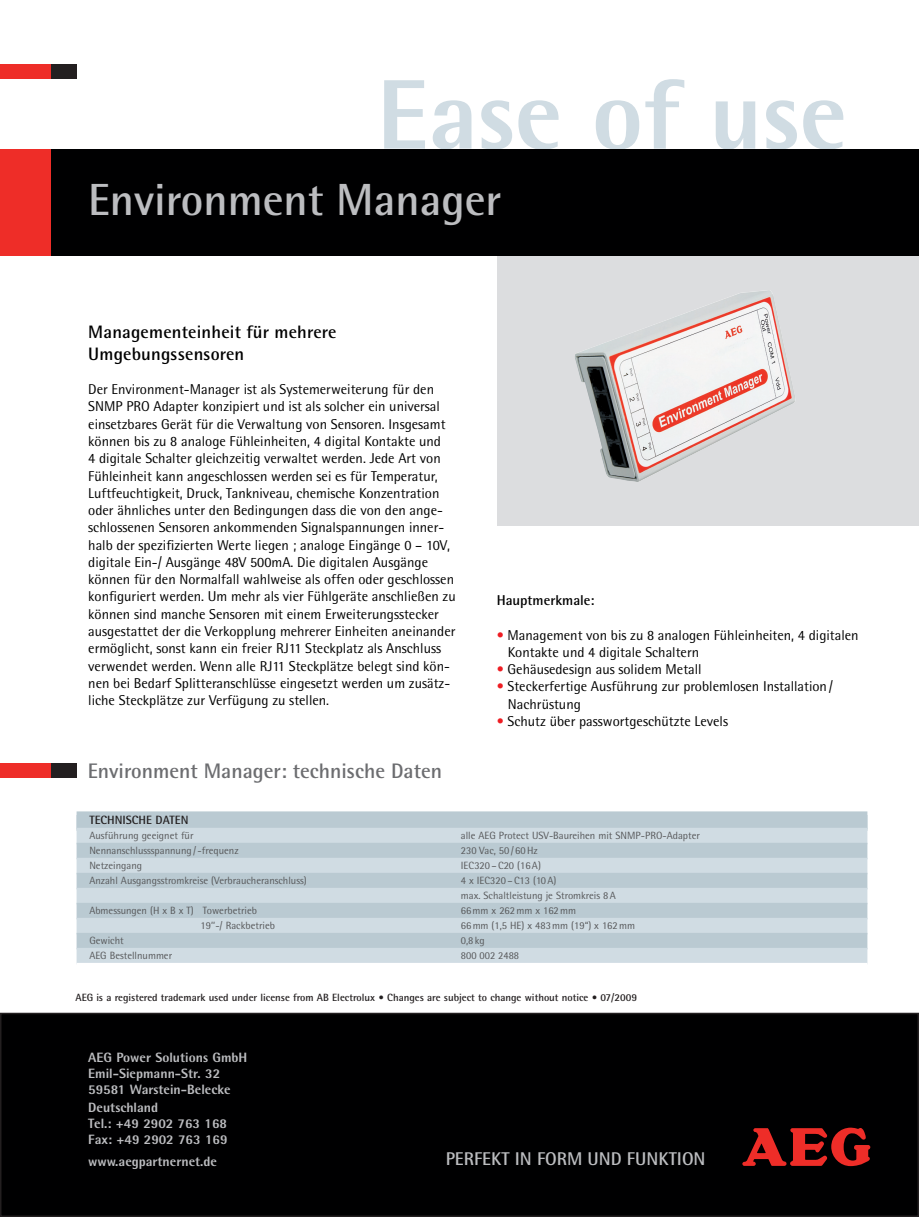
<style>
.page{position:relative;width:919px;height:1217px;background:#fff}
.page>*{position:absolute;margin:0;border:0;box-sizing:border-box;transform-origin:0 0}
.t1{font:800 99px "Rotis Semi Sans";color:#d0dce3}
.t2{font:700 45px "Rotis Semi Sans";color:#bcbdc0}
.t3{font:700 21px "Rotis Semi Sans";color:#6c6d70}
.t4{font:700 18.45px "Rotis Semi Sans";color:#bcbdc0}
.t5{font:700 18px/21.6px "Rotis Semi Sans";letter-spacing:.01em;color:#000001}
.t6{font:14.25px/17.2px "Rotis Semi Sans";color:#000001}
.t7{font:700 14.25px "Rotis Semi Sans";color:#000001}
.Txt_base{font:800 13.5px/15.8px "Rotis Semi Sans";color:#bcbdc0}
.USV_line_grau{font:700 12px "Rotis Semi Sans";color:#231f20}
.hellgrau{font:10.5px "Rotis Semi Sans";color:#57585a}
.grau{font:10.5px "Rotis Semi Sans";color:#57585a}
.t8{font:700 10.5px "Rotis Semi Sans";color:#231f20}
.s1{color:#ee1d23}
</style>
<div class="page">
<div style="left:497px;top:251px;width:421px;height:274px;background:#dcdddf"></div>
<div style="left:0;top:149px;width:51px;height:106px;background:#ee2d28"></div>
<div style="left:51px;top:149px;width:867px;height:106px;background:#000001"></div>
<div style="left:0;top:64px;width:51px;height:15px;background:#ee2d28"></div>
<div style="left:51px;top:64px;width:26px;height:15px;background:#231f20"></div>
<div style="left:1px;top:1013px;width:917px;height:202px;background:#000001"></div>
<div style="left:0;top:1012px;width:918px;height:204px;border:2px solid #231f20"></div>
<svg style="left:742px;top:1127px;width:128px;height:38px"></svg>
<div style="left:0;top:762px;width:51px;height:15px;background:#ee2d28"></div>
<div style="left:51px;top:762px;width:26px;height:15px;background:#231f20"></div>
<img style="left:575px;top:291px;width:220px;height:191px">
<div style="left:77px;top:811px;width:790px;height:19px;background:#bacad2"></div>
<div style="left:77px;top:827px;width:790px;height:17px;background:#d0dce3"></div>
<div style="left:77px;top:842px;width:790px;height:17px;background:#bacad2"></div>
<div style="left:77px;top:857px;width:790px;height:17px;background:#d0dce3"></div>
<div style="left:77px;top:872px;width:790px;height:17px;background:#bacad2"></div>
<div style="left:77px;top:887px;width:790px;height:17px;background:#d0dce3"></div>
<div style="left:77px;top:902px;width:790px;height:17px;background:#bacad2"></div>
<div style="left:77px;top:917px;width:790px;height:17px;background:#d0dce3"></div>
<div style="left:77px;top:932px;width:790px;height:17px;background:#bacad2"></div>
<div style="left:77px;top:947px;width:790px;height:17px;background:#d0dce3"></div>
<div style="left:77px;top:962px;width:790px;height:17px;background:#fff"></div>
<p class="t1" style="left:377px;top:52px;width:471px">Ease of use</p>
<p class="t2" style="left:88px;top:172px;width:414px">Environment Manager</p>
<p class="t5" style="left:88px;top:321px;width:249px">Managementeinheit für mehrere<br>Umgebungssensoren</p>
<p class="t6" style="left:88px;top:380px;width:347px">Der Environment-Manager ist als Systemerweiterung für den</p>
<p class="t6" style="left:88px;top:398px;width:353px">SNMP PRO Adapter konzipiert und ist als solcher ein universal</p>
<p class="t6" style="left:88px;top:415px;width:359px">einsetzbares Gerät für die Verwaltung von Sensoren. Insgesamt</p>
<p class="t6" style="left:88px;top:432px;width:354px">können bis zu 8 analoge Fühleinheiten, 4 digital Kontakte und<br>4 digitale Schalter gleichzeitig verwaltet werden. Jede Art von</p>
<p class="t6" style="left:88px;top:467px;width:351px">Fühleinheit kann angeschlossen werden sei es für Temperatur,</p>
<p class="t6" style="left:88px;top:484px;width:353px">Luftfeuchtigkeit, Druck, Tankniveau, chemische Konzentration</p>
<p class="t6" style="left:88px;top:501px;width:367px">oder ähnliches unter den Bedingungen dass die von den ange&shy;schlossenen Sensoren ankommenden Signalspannungen inner&shy;halb der spezifizierten Werte liegen ; analoge Eingänge 0 – 10V, digitale Ein-/ Ausgänge 48V 500mA. Die digitalen Ausgänge können für den Normalfall wahlweise als offen oder geschlossen</p>
<p class="t6" style="left:88px;top:587px;width:369px">konfiguriert werden. Um mehr als vier Fühlgeräte anschließen zu können sind manche Sensoren mit einem Erweiterungsstecker ausgestattet der die Verkopplung mehrerer Einheiten aneinander</p>
<p class="t6" style="left:88px;top:639px;width:363px">ermöglicht, sonst kann ein freier RJ11 Steckplatz als Anschluss verwendet werden. Wenn alle RJ11 Steckplätze belegt sind kön&shy;nen bei Bedarf Splitteranschlüsse eingesetzt werden um zusätz&shy;liche Steckplätze zur Verfügung zu stellen.</p>
<p class="t7" style="left:496px;top:591px;width:99px">Hauptmerkmale:</p>
<p class="t6" style="left:508px;top:626px;width:352px;text-indent:-11px"><span class="s1">•</span> Management von bis zu 8 analogen Fühleinheiten, 4 digitalen<br>Kontakte und 4 digitale Schaltern</p>
<p class="t6" style="left:496px;top:660px;width:206px"><span class="s1">•</span> Gehäusedesign aus solidem Metall</p>
<p class="t6" style="left:496px;top:677px;width:338px"><span class="s1">•</span> Steckerfertige Ausführung zur problemlosen Installation/</p>
<p class="t6" style="left:508px;top:695px;width:75px">Nachrüstung</p>
<p class="t6" style="left:496px;top:712px;width:233px"><span class="s1">•</span> Schutz über passwortgeschützte Levels</p>
<p class="t3" style="left:88px;top:757px;width:356px">Environment Manager: technische Daten</p>
<p class="USV_line_grau" style="left:89px;top:812px;width:101px">TECHNISCHE DATEN</p>
<p class="hellgrau" style="left:89px;top:829px;width:106px">Ausführung geeignet für</p>
<p class="hellgrau" style="left:461px;top:829px;width:241px">alle AEG Protect USV-Baureihen mit SNMP-PRO-Adapter</p>
<p class="grau" style="left:89px;top:844px;width:151px">Nennanschlussspannung/ -frequenz</p>
<p class="grau" style="left:461px;top:844px;width:78px">230 Vac, 50/60Hz</p>
<p class="hellgrau" style="left:89px;top:859px;width:54px">Netzeingang</p>
<p class="hellgrau" style="left:461px;top:859px;width:82px">IEC320–C20 (16A)</p>
<p class="grau" style="left:89px;top:874px;width:219px">Anzahl Ausgangsstromkreise (Verbraucheranschluss)</p>
<p class="grau" style="left:461px;top:874px;width:97px">4 x IEC320–C13 (10A)</p>
<p class="hellgrau" style="left:461px;top:889px;width:156px">max. Schaltleistung je Stromkreis 8A</p>
<p class="grau" style="left:89px;top:904px;width:169px">Abmessungen (H x B x T) Towerbetrieb</p>
<p class="grau" style="left:461px;top:904px;width:117px">66mm x 262mm x 162mm</p>
<p class="hellgrau" style="left:200px;top:919px;width:76px">19’’-/ Rackbetrieb</p>
<p class="hellgrau" style="left:461px;top:919px;width:176px">66mm (1,5 HE) x 483mm (19“) x 162mm</p>
<p class="grau" style="left:89px;top:934px;width:36px">Gewicht</p>
<p class="grau" style="left:461px;top:934px;width:25px">0,8kg</p>
<p class="hellgrau" style="left:89px;top:949px;width:84px">AEG Bestellnummer</p>
<p class="hellgrau" style="left:461px;top:949px;width:60px">800 002 2488</p>
<p class="t8" style="left:75px;top:990px;width:563px">AEG is a registered trademark used under license from AB Electrolux • Changes are subject to change without notice • 07/2009</p>
<p class="Txt_base" style="left:88px;top:1049px;width:160px">AEG Power Solutions GmbH<br>Emil-Siepmann-Str. 32<br>59581 Warstein-Belecke</p>
<p class="Txt_base" style="left:88px;top:1099px;width:141px">Deutschland<br>Tel.: +49 2902 763 168<br>Fax: +49 2902 763 169</p>
<p class="Txt_base" style="left:88px;top:1153px;width:130px">www.aegpartnernet.de</p>
<p class="t4" style="left:445px;top:1147px;width:261px">PERFEKT IN FORM UND FUNKTION</p>
</div>
